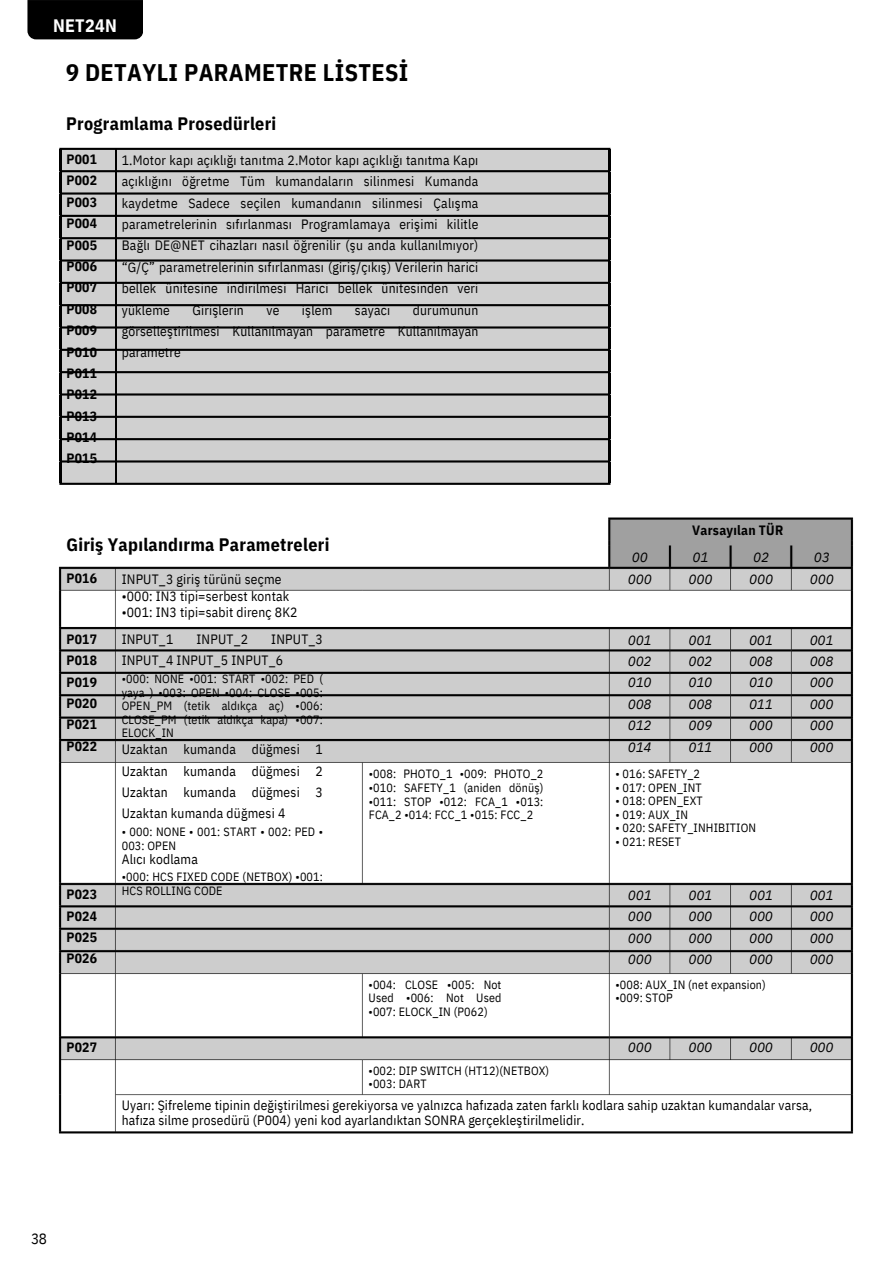
<style>
.page{position:relative;width:894px;height:1264px;background:#fff}
.page>*{position:absolute;margin:0;border:0;box-sizing:border-box;transform-origin:0 0}
.t1{font:700 24px "IBM Plex Sans Cond";letter-spacing:.015em;color:#000}
.t2{font:700 18px "IBM Plex Sans Cond";letter-spacing:.015em;color:#000}
.t3{font:700 18px "IBM Plex Sans Cond";letter-spacing:.015em;color:#fff}
.t4{font:15px "IBM Plex Sans Cond";color:#000}
.t5{font:13.5px/21.3px "IBM Plex Sans Cond";letter-spacing:.01em;color:#000;text-align:justify}
.t6{font:italic 13.5px/21.3px "IBM Plex Sans";letter-spacing:-.015em;color:#000;text-align:justify}
.t7{font:700 13.5px/21.3px "IBM Plex Sans Cond";letter-spacing:.015em;color:#000;text-align:justify}
.t8{font:12px/13.5px "IBM Plex Sans Cond";letter-spacing:.01em;color:#000}
</style>
<div class="page">
<div style="left:27px;top:0;width:116px;height:39px;background:#000"></div>
<svg style="left:59px;top:148px;width:551px;height:337px;background:#b9b9b9"></svg>
<hr style="left:59px;top:150px;width:2px;height:20px;background:#000">
<hr style="left:59px;top:172px;width:2px;height:20px;background:#000">
<hr style="left:59px;top:194px;width:2px;height:21px;background:#000">
<hr style="left:59px;top:217px;width:2px;height:20px;background:#000">
<hr style="left:59px;top:239px;width:2px;height:20px;background:#000">
<hr style="left:59px;top:261px;width:2px;height:21px;background:#000">
<hr style="left:59px;top:284px;width:2px;height:20px;background:#000">
<hr style="left:59px;top:306px;width:2px;height:20px;background:#000">
<hr style="left:59px;top:328px;width:2px;height:21px;background:#000">
<hr style="left:59px;top:351px;width:2px;height:20px;background:#000">
<hr style="left:59px;top:373px;width:2px;height:20px;background:#000">
<hr style="left:59px;top:395px;width:2px;height:21px;background:#000">
<hr style="left:59px;top:418px;width:2px;height:20px;background:#000">
<hr style="left:59px;top:440px;width:2px;height:20px;background:#000">
<hr style="left:59px;top:462px;width:2px;height:21px;background:#000">
<img style="left:58px;top:517px;width:796px;height:617px">
<h2 class="t3" style="left:53px;top:13px;width:65px">NET24N</h2>
<h6 class="t1" style="left:66px;top:56px;width:343px">9 DETAYLI PARAMETRE LİSTESİ</h6>
<h1 class="t2" style="left:66px;top:112px;width:211px">Programlama Prosedürleri</h1>
<h4 class="t7" style="left:66px;top:148px;width:32px">P001<br>P002<br>P003<br>P004<br>P005<br>P006<br>P007<br>P008<br>P009<br>P010<br>P011<br>P012<br>P013<br>P014<br>P015</h4>
<p class="t5" style="left:122px;top:149px;width:358px">1.Motor kapı açıklığı tanıtma 2.Motor kapı açıklığı tanıtma Kapı açıklığını öğretme Tüm kumandaların silinmesi Kumanda kaydetme Sadece seçilen kumandanın silinmesi Çalışma parametrelerinin sıfırlanması Programlamaya erişimi kilitle Bağlı DE@NET cihazları nasıl öğrenilir (şu anda kullanılmıyor) “G/Ç” parametrelerinin sıfırlanması (giriş/çıkış) Verilerin harici bellek ünitesine indirilmesi Harici bellek ünitesinden veri yükleme</p>
<p class="t5" style="left:122px;top:299px;width:358px;text-indent:291px">durumunun görselleştirilmesi Kullanılmayan parametre Kullanılmayan parametre</p>
<p class="t5" style="left:192px;top:299px;width:53px">Girişlerin</p>
<p class="t5" style="left:266px;top:299px;width:14px">ve</p>
<p class="t5" style="left:302px;top:299px;width:32px">işlem</p>
<p class="t5" style="left:355px;top:299px;width:37px">sayacı</p>
<h3 class="t2" style="left:66px;top:533px;width:264px">Giriş Yapılandırma Parametreleri</h3>
<h3 class="t7" style="left:66px;top:567px;width:32px">P016</h3>
<h4 class="t7" style="left:66px;top:628px;width:32px">P017<br>P018<br>P019<br>P020<br>P021<br>P022</h4>
<h4 class="t7" style="left:66px;top:883px;width:32px">P023<br>P024<br>P025<br>P026</h4>
<p class="t5" style="left:122px;top:568px;width:161px">INPUT_3 giriş türünü seçme</p>
<p class="t5" style="left:122px;top:585px;width:169px">•000: IN3 tipi=serbest kontak</p>
<p class="t5" style="left:122px;top:601px;width:177px">•001: IN3 tipi=sabit direnç 8K2</p>
<h4 class="t5" style="left:122px;top:628px;width:203px;text-indent:149px">INPUT_3<br>INPUT_4 INPUT_5 INPUT_6</h4>
<h6 class="t8" style="left:122px;top:672px;width:203px;text-align:justify">•000: NONE •001: START •002: PED ( yaya ) •003: OPEN •004: CLOSE •005:<br>OPEN_PM (tetik aldıkça aç) •006:<br>CLOSE_PM (tetik aldıkça kapa) •007:<br>ELOCK_IN</h6>
<p class="t5" style="left:122px;top:738px;width:203px">Uzaktan kumanda düğmesi 1<br>Uzaktan kumanda düğmesi 2<br>Uzaktan kumanda düğmesi 3<br>Uzaktan kumanda düğmesi 4</p>
<p class="t8" style="left:122px;top:825px;width:203px">• 000: NONE • 001: START • 002: PED •<br>003: OPEN</p>
<p class="t5" style="left:122px;top:848px;width:78px">Alıcı kodlama</p>
<p class="t8" style="left:122px;top:870px;width:203px">•000: HCS FIXED CODE (NETBOX) •001:<br>HCS ROLLING CODE</p>
<h4 class="t5" style="left:122px;top:628px;width:53px">INPUT_1</h4>
<h4 class="t5" style="left:196px;top:628px;width:53px">INPUT_2</h4>
<p class="t7" style="left:66px;top:1035px;width:32px">P027</p>
<h6 class="t8" style="left:369px;top:767px;width:176px">•008: PHOTO_1 •009: PHOTO_2</h6>
<h6 class="t8" style="left:369px;top:780px;width:176px">•010: SAFETY_1 (aniden dönüş)</h6>
<h6 class="t8" style="left:369px;top:794px;width:176px">•011: STOP •012: FCA_1 •013:<br>FCA_2 •014: FCC_1 •015: FCC_2</h6>
<h6 class="t8" style="left:368px;top:977px;width:134px">•004: CLOSE •005: Not<br>Used •006: Not Used</h6>
<h6 class="t8" style="left:368px;top:1004px;width:121px">•007: ELOCK_IN (P062)</h6>
<h6 class="t8" style="left:368px;top:1063px;width:182px">•002: DIP SWITCH (HT12)(NETBOX)</h6>
<h6 class="t8" style="left:368px;top:1077px;width:59px">•003: DART</h6>
<p class="t7" style="left:692px;top:519px;width:92px">Varsayılan TÜR</p>
<h5 class="t6" style="left:627px;top:546px;width:25px">00<br>000</h5>
<h6 class="t6" style="left:688px;top:546px;width:25px">01<br>000</h6>
<h6 class="t6" style="left:749px;top:546px;width:25px">02<br>000</h6>
<h6 class="t6" style="left:809px;top:546px;width:25px">03<br>000</h6>
<p class="t6" style="left:627px;top:629px;width:25px">001<br>002<br>010<br>008<br>012<br>014</p>
<h6 class="t6" style="left:688px;top:629px;width:25px">001<br>002<br>010<br>008<br>009<br>011</h6>
<h6 class="t6" style="left:748px;top:629px;width:25px">001<br>008<br>010<br>011<br>000<br>000</h6>
<h6 class="t6" style="left:809px;top:629px;width:25px">001<br>008<br>000<br>000<br>000<br>000</h6>
<h6 class="t8" style="left:615px;top:767px;width:86px">• 016: SAFETY_2</h6>
<h6 class="t8" style="left:615px;top:780px;width:88px">• 017: OPEN_INT</h6>
<h6 class="t8" style="left:615px;top:794px;width:89px">• 018: OPEN_EXT</h6>
<h6 class="t8" style="left:615px;top:807px;width:74px">• 019: AUX_IN</h6>
<h6 class="t8" style="left:615px;top:821px;width:142px">• 020: SAFETY_INHIBITION</h6>
<h6 class="t8" style="left:615px;top:834px;width:67px">• 021: RESET</h6>
<p class="t6" style="left:627px;top:884px;width:25px">001<br>000<br>000<br>000</p>
<h6 class="t6" style="left:688px;top:884px;width:25px">001<br>000<br>000<br>000</h6>
<p class="t6" style="left:748px;top:884px;width:25px">001<br>000<br>000<br>000</p>
<p class="t6" style="left:809px;top:884px;width:25px">001<br>000<br>000<br>000</p>
<h6 class="t8" style="left:615px;top:977px;width:152px">•008: AUX_IN (net expansion)</h6>
<h6 class="t8" style="left:615px;top:991px;width:59px">•009: STOP</h6>
<h6 class="t6" style="left:627px;top:1036px;width:25px">000</h6>
<h6 class="t6" style="left:688px;top:1036px;width:25px">000</h6>
<h6 class="t6" style="left:748px;top:1036px;width:25px">000</h6>
<h6 class="t6" style="left:809px;top:1036px;width:25px">000</h6>
<h4 class="t4" style="left:31px;top:1228px;width:17px">38</h4>
<h6 class="t5" style="left:122px;top:1096px;width:691px;line-height:15.8px">Uyarı: Şifreleme tipinin değiştirilmesi gerekiyorsa ve yalnızca hafızada zaten farklı kodlara sahip uzaktan kumandalar varsa, hafıza silme prosedürü (P004) yeni kod ayarlandıktan SONRA gerçekleştirilmelidir.</h6>
</div>
